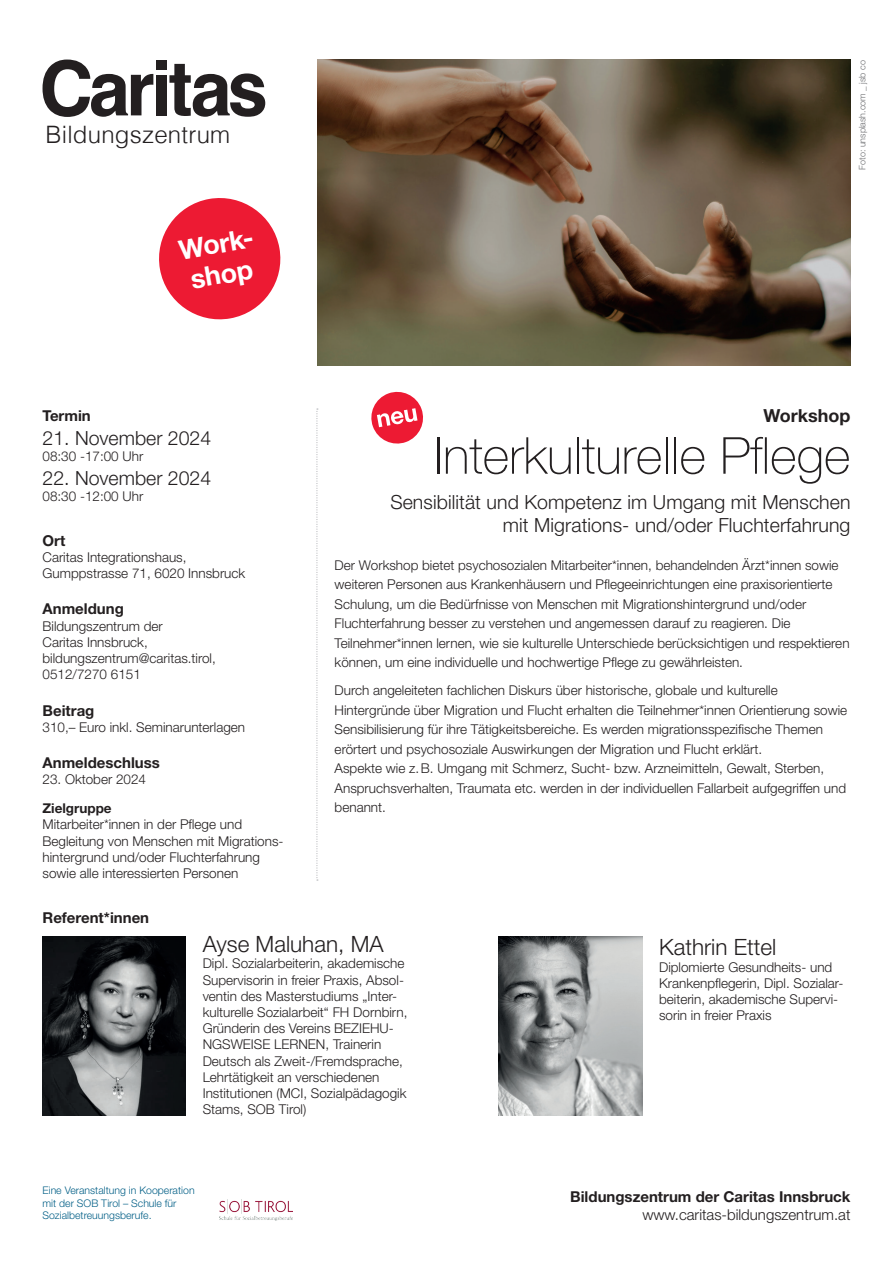
<style>
.page{position:relative;width:893px;height:1263px;background:#fff}
.page>*{position:absolute;margin:0;border:0;box-sizing:border-box;transform-origin:0 0}
.t1{font:100 51px "Helvetica Neue LT Std";color:#231f20}
.t2{font:700 27px/30.8px "Helvetica Neue LT Std";color:#fff}
.t3{font:300 24px "Helveticafor Caritas";letter-spacing:.01em;color:#231f20}
.t4{font:300 22.5px "Helvetica Neue LT Std";color:#231f20}
.t5{font:300 19.5px/22.5px "Helvetica Neue LT Std";letter-spacing:.005em;color:#231f20;text-align:right}
.t6{font:700 18px "Helvetica Neue LT Std";color:#231f20}
.t7{font:700 15px "Helvetica Neue LT Std";color:#231f20}
.t8{font:300 15px "Helvetica Neue LT Std";color:#231f20}
.t9{font:300 13.5px/16.2px "Helvetica Neue LT Std";color:#231f20}
.t10{font:700 13.5px "Helvetica Neue LT Std";color:#231f20}
.t11{font:300 10.5px/12.6px "Helvetica Neue LT Std";color:#046087}
.t12{font:300 9px "Helvetica Neue LT Std";color:#6c6d70}
</style>
<div class="page">
<svg style="left:159px;top:198px;width:122px;height:122px"></svg>
<div style="left:156px;top:60px;width:11px;height:10px;background:#231f20"></div>
<div style="left:156px;top:75px;width:11px;height:40px;background:#231f20"></div>
<svg style="left:169px;top:64px;width:96px;height:53px"></svg>
<svg style="left:43px;top:60px;width:110px;height:57px"></svg>
<svg style="left:316px;top:408px;width:2px;height:473px"></svg>
<img style="left:220px;top:1199px;width:73px;height:21px">
<img style="left:317px;top:60px;width:533px;height:305px">
<svg style="left:371px;top:391px;width:52px;height:53px"></svg>
<img style="left:43px;top:936px;width:143px;height:179px">
<img style="left:499px;top:936px;width:143px;height:179px">
<h3 class="t3" style="left:46px;top:120px;width:186px">Bildungszentrum</h3>
<h2 class="t2" style="left:177px;top:234px;width:79px;rotate:-10deg">Work&shy;shop</h2>
<p class="t12" style="left:857px;top:170px;width:111px;rotate:-90deg">Foto: unsplash.com _ jsb co</p>
<p class="t7" style="left:43px;top:406px;width:50px">Termin</p>
<h3 class="t5" style="left:43px;top:426px;width:170px">21. November 2024</h3>
<p class="t9" style="left:43px;top:448px;width:102px">08:30 -17:00 Uhr</p>
<h3 class="t5" style="left:43px;top:466px;width:170px">22. November 2024</h3>
<p class="t9" style="left:43px;top:488px;width:102px">08:30 -12:00 Uhr</p>
<p class="t7" style="left:43px;top:531px;width:24px">Ort</p>
<p class="t9" style="left:43px;top:549px;width:204px">Caritas Integrationshaus,<br>Gumppstrasse 71, 6020 Innsbruck</p>
<p class="t7" style="left:43px;top:600px;width:83px">Anmeldung</p>
<p class="t9" style="left:43px;top:617px;width:175px">Bildungszentrum der<br>Caritas Innsbruck, bildungszentrum@caritas.tirol,<br>0512/7270 6151</p>
<p class="t7" style="left:43px;top:701px;width:53px">Beitrag</p>
<p class="t9" style="left:43px;top:718px;width:204px">310,– Euro inkl. Seminarunterlagen</p>
<p class="t7" style="left:43px;top:753px;width:119px">Anmeldeschluss</p>
<p class="t9" style="left:43px;top:771px;width:105px">23. Oktober 2024</p>
<p class="t10" style="left:43px;top:800px;width:71px">Zielgruppe</p>
<p class="t9" style="left:43px;top:816px;width:243px">Mitarbeiter*innen in der Pflege und Begleitung von Menschen mit Migrations&shy;hintergrund und/oder Fluchterfahrung sowie alle interessierten Personen</p>
<p class="t7" style="left:43px;top:909px;width:108px">Referent*innen</p>
<h3 class="t6" style="left:763px;top:405px;width:88px">Workshop</h3>
<h1 class="t1" style="left:434px;top:426px;width:418px">Interkulturelle Pflege</h1>
<h3 class="t5" style="left:390px;top:490px;width:462px">Sensibilität und Kompetenz im Umgang mit Menschen mit Migrations- und/oder Fluchterfahrung</h3>
<p class="t9" style="left:335px;top:555px;width:516px;line-height:19.5px">Der Workshop bietet psychosozialen Mitarbeiter*innen, behandelnden Ärzt*innen sowie weiteren Personen aus Krankenhäusern und Pflegeeinrichtungen eine praxisorientierte Schulung, um die Bedürfnisse von Menschen mit Migrationshintergrund und/oder Fluchterfahrung besser zu verstehen und angemessen darauf zu reagieren. Die Teilnehmer*innen lernen, wie sie kulturelle Unterschiede berücksichtigen und respektieren können, um eine individuelle und hochwertige Pflege zu gewährleisten.</p>
<p class="t9" style="left:335px;top:681px;width:514px;line-height:19.5px">Durch angeleiteten fachlichen Diskurs über historische, globale und kulturelle Hintergründe über Migration und Flucht erhalten die Teilnehmer*innen Orientierung sowie Sensibilisierung für ihre Tätigkeitsbereiche. Es werden migrationsspezifische Themen erörtert und psychosoziale Auswirkungen der Migration und Flucht erklärt.<br>Aspekte wie z.B. Umgang mit Schmerz, Sucht- bzw. Arzneimitteln, Gewalt, Sterben, Anspruchsverhalten, Traumata etc. werden in der individuellen Fallarbeit aufgegriffen und benannt.</p>
<h3 class="t4" style="left:203px;top:930px;width:182px">Ayse Maluhan, MA</h3>
<p class="t9" style="left:203px;top:955px;width:206px">Dipl. Sozialarbeiterin, akademische Supervisorin in freier Praxis, Absol&shy;ventin des Masterstudiums „Inter&shy;kulturelle Sozialarbeit“ FH Dornbirn, Gründerin des Vereins BEZIEHU-NGSWEISE LERNEN, Trainerin Deutsch als Zweit-/Fremdsprache, Lehrtätigkeit an verschiedenen Institutionen (MCI, Sozialpädagogik Stams, SOB Tirol)</p>
<p class="t11" style="left:43px;top:1184px;width:154px">Eine Veranstaltung in Kooperation mit der SOB Tirol – Schule für<br>Sozialbetreuungsberufe.</p>
<h3 class="t4" style="left:659px;top:934px;width:119px">Kathrin Ettel</h3>
<p class="t9" style="left:659px;top:958px;width:186px">Diplomierte Gesundheits- und<br>Krankenpflegerin, Dipl. Sozialar&shy;beiterin, akademische Supervi&shy;sorin in freier Praxis</p>
<p class="t7" style="left:570px;top:1188px;width:282px">Bildungszentrum der Caritas Innsbruck</p>
<p class="t8" style="left:642px;top:1206px;width:210px">www.caritas-bildungszentrum.at</p>
</div>
